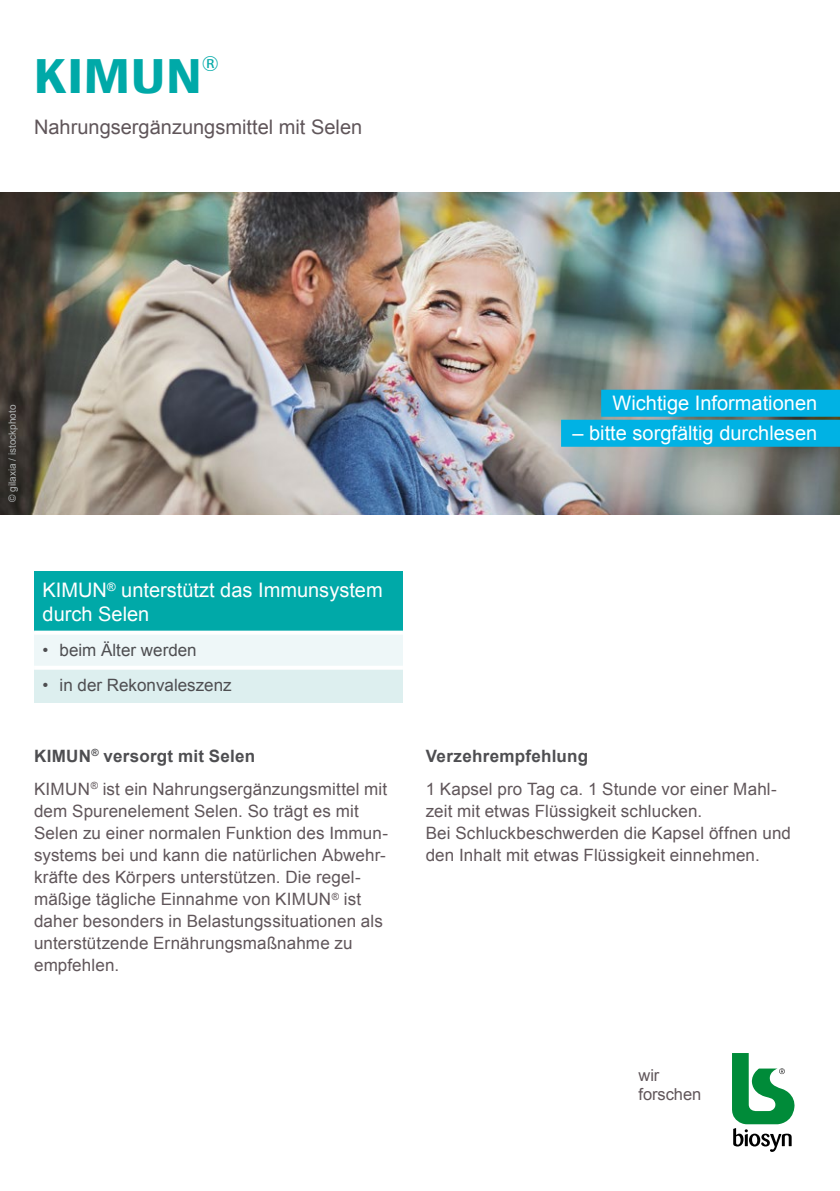
<style>
.page{position:relative;width:840px;height:1191px;background:#fff}
.page>*{position:absolute;margin:0;border:0;box-sizing:border-box;transform-origin:0 0}
.t1{font:500 48px "Imago BQ";letter-spacing:.025em;color:#00a9a8}
.t2{font:21px "Imago BQ";color:#00a9a8}
.VI_zitat_balken{font:20px "Arial";color:#fff}
.VI_Headline_Balken{font:20px/24px "Arial";color:#fff}
.VI_claim{font:20px "Arial";color:#60565a}
.VI_copy{font:17px/22px "Arial";letter-spacing:.01em;color:#60565a}
.VI_zwischenhead{font:700 17px "Arial";letter-spacing:.015em;color:#4e4e51}
.VI_tabelle{font:17px "Arial";color:#4e4e51}
.t3{font:16.4px/18.8px "Arial";letter-spacing:-.005em;color:#60565a}
.pflicht{font:10px "Arial";color:#b0b4b4}
</style>
<div class="page">
<svg style="left:732px;top:1053px;width:62px;height:98px"></svg>
<div style="left:34px;top:571px;width:369px;height:61px;background:#00a9a8"></div>
<div style="left:34px;top:632px;width:369px;height:35px;background:#eef7f8"></div>
<div style="left:34px;top:667px;width:369px;height:36px;background:#ddefef"></div>
<svg style="left:34px;top:630px;width:369px;height:4px"></svg>
<svg style="left:34px;top:666px;width:369px;height:3px"></svg>
<img style="left:0;top:193px;width:839px;height:321px">
<div style="left:600px;top:390px;width:239px;height:27px;background:#00b2e4"></div>
<div style="left:560px;top:420px;width:279px;height:27px;background:#00b2e4"></div>
<p class="t1" style="left:34px;top:47px;width:169px">KIMUN</p>
<p class="t2" style="left:202px;top:51px;width:18px">®</p>
<p class="VI_claim" style="left:34px;top:114px;width:329px">Nahrungsergänzungsmittel mit Selen</p>
<p class="pflicht" style="left:6px;top:502px;width:99px;rotate:-90deg">© gilaxia / istockphoto</p>
<p class="VI_Headline_Balken" style="left:43px;top:578px;width:341px">KIMUN<sup>®</sup> unterstützt das Immunsystem durch Selen</p>
<p class="VI_tabelle" style="left:43px;top:639px;width:155px">• beim Älter werden</p>
<p class="VI_tabelle" style="left:43px;top:674px;width:190px">• in der Rekonvaleszenz</p>
<p class="VI_zwischenhead" style="left:34px;top:745px;width:223px">KIMUN<sup>®</sup> versorgt mit Selen</p>
<p class="VI_copy" style="left:34px;top:778px;width:355px">KIMUN<sup>®</sup> ist ein Nahrungsergänzungsmittel mit dem Spurenelement Selen. So trägt es mit Selen zu einer normalen Funktion des Immun&shy;systems bei und kann die natürlichen Abwehr&shy;kräfte des Körpers unterstützen. Die regel&shy;mäßige tägliche Einnahme von KIMUN<sup>®</sup> ist daher besonders in Belastungssituationen als unterstützende Ernährungsmaßnahme zu empfehlen.</p>
<p class="VI_zitat_balken" style="left:612px;top:390px;width:206px">Wichtige Informationen</p>
<p class="VI_zitat_balken" style="left:572px;top:420px;width:246px">– bitte sorgfältig durchlesen</p>
<p class="VI_zwischenhead" style="left:425px;top:745px;width:164px">Verzehrempfehlung</p>
<p class="VI_copy" style="left:425px;top:778px;width:367px">1 Kapsel pro Tag ca. 1 Stunde vor einer Mahl&shy;zeit mit etwas Flüssigkeit schlucken.<br>Bei Schluckbeschwerden die Kapsel öffnen und den Inhalt mit etwas Flüssigkeit einnehmen.</p>
<p class="t3" style="left:638px;top:1065px;width:64px">wir forschen</p>
</div>
